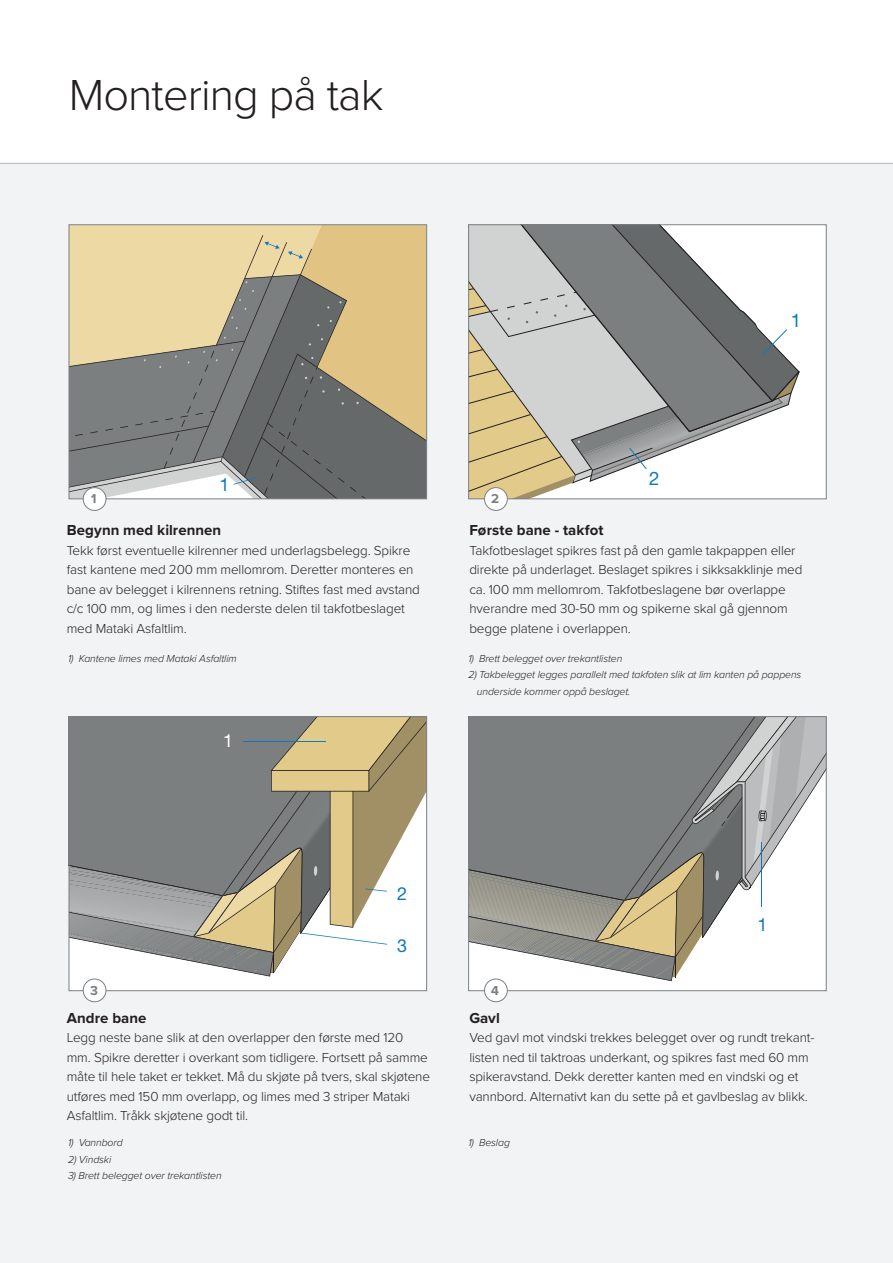
<style>
.page{position:relative;width:893px;height:1263px;background:#fff}
.page>*{position:absolute;margin:0;border:0;box-sizing:border-box;transform-origin:0 0}
.t1{font:300 45px "Proxima Nova";letter-spacing:-.02em;color:#231f20}
.t2{font:18.6px "Helvetica Neue";color:#1078bf}
.t3{font:18px "Helvetica Neue";color:#1078bf}
.t4{font:18px "Helvetica Neue";color:#fff}
.t5{font:700 15px "Proxima Nova";letter-spacing:.005em;color:#231f20}
.t6{font:300 13.5px/19.5px "Proxima Nova";letter-spacing:-.01em;color:#231f20}
.t7{font:700 13.5px "Proxima Nova";color:#7b8085}
.t8{font:italic 300 10.5px/16.5px "Proxima Nova";letter-spacing:-.01em;color:#231f20}
</style>
<div class="page">
<div style="left:0;top:163px;width:893px;height:1100px;background:#f2f3f4"></div>
<hr style="left:0;top:163px;width:893px;height:1px;background:#b2b7bc">
<svg style="left:222px;top:227px;width:203px;height:8px;background:#e6ce93"></svg>
<svg style="left:71px;top:235px;width:354px;height:262px;background:#a79e86"></svg>
<div style="left:69px;top:225px;width:358px;height:274px;border:1px solid #7b8085"></div>
<div style="left:69px;top:717px;width:358px;height:274px;background:#fff"></div>
<svg style="left:71px;top:718px;width:354px;height:258px"></svg>
<div style="left:69px;top:716px;width:358px;height:275px;border:1px solid #7b8085"></div>
<div style="left:469px;top:225px;width:357px;height:274px;background:#fff"></div>
<svg style="left:470px;top:227px;width:330px;height:270px"></svg>
<div style="left:468px;top:225px;width:358px;height:274px;border:1px solid #7b8085"></div>
<div style="left:469px;top:717px;width:357px;height:274px;background:#fff"></div>
<svg style="left:470px;top:718px;width:354px;height:263px"></svg>
<hr style="left:761px;top:842px;width:1px;height:65px;background:#1078bf">
<div style="left:468px;top:716px;width:358px;height:275px;border:1px solid #7b8085"></div>
<div style="left:83px;top:488px;width:23px;height:22px;background:#fff;border-radius:50%"></div>
<div style="left:83px;top:487px;width:23px;height:24px;border:1px solid #7b8085;border-radius:50%"></div>
<div style="left:484px;top:488px;width:23px;height:22px;background:#fff;border-radius:50%"></div>
<div style="left:484px;top:487px;width:23px;height:24px;border:1px solid #7b8085;border-radius:50%"></div>
<div style="left:83px;top:979px;width:23px;height:23px;background:#fff;border-radius:50%"></div>
<div style="left:83px;top:979px;width:23px;height:23px;border:1px solid #7b8085;border-radius:50%"></div>
<div style="left:484px;top:979px;width:23px;height:23px;background:#fff;border-radius:50%"></div>
<div style="left:484px;top:979px;width:23px;height:23px;border:1px solid #7b8085;border-radius:50%"></div>
<h1 class="t1" style="left:69px;top:61px;width:316px">Montering på tak</h1>
<h3 class="t3" style="left:219px;top:471px;width:12px">1</h3>
<p class="t7" style="left:90px;top:489px;width:10px">1</p>
<p class="t7" style="left:491px;top:489px;width:10px">2</p>
<h2 class="t2" style="left:649px;top:465px;width:12px">2</h2>
<h2 class="t2" style="left:791px;top:307px;width:12px">1</h2>
<p class="t5" style="left:67px;top:519px;width:156px">Begynn med kilrennen</p>
<p class="t6" style="left:67px;top:540px;width:355px">Tekk først eventuelle kilrenner med underlagsbelegg. Spikre fast kantene med 200 mm mellomrom. Deretter monteres en bane av belegget i kilrennens retning. Stiftes fast med avstand c/c 100 mm, og limes i den nederste delen til takfotbeslaget med Mataki Asfaltlim.</p>
<p class="t8" style="left:68px;top:649px;width:170px">1) Kantene limes med Mataki Asfaltlim</p>
<h3 class="t4" style="left:223px;top:727px;width:12px">1</h3>
<p class="t5" style="left:469px;top:519px;width:136px">Første bane - takfot</p>
<p class="t6" style="left:469px;top:540px;width:335px">Takfotbeslaget spikres fast på den gamle takpappen eller direkte på underlaget. Beslaget spikres i sikksakklinje med ca. 100 mm mellomrom. Takfotbeslagene bør overlappe hverandre med 30-50 mm og spikerne skal gå gjennom begge platene i overlappen.</p>
<p class="t8" style="left:468px;top:649px;width:155px">1) Brett belegget over trekantlisten</p>
<p class="t8" style="left:477px;top:666px;width:326px;text-indent:-9px">2) Takbelegget legges parallelt med takfoten slik at lim kanten på pappens underside kommer oppå beslaget.</p>
<h3 class="t3" style="left:397px;top:880px;width:12px">2</h3>
<h3 class="t3" style="left:397px;top:932px;width:12px">3</h3>
<h3 class="t3" style="left:757px;top:912px;width:12px">1</h3>
<p class="t7" style="left:90px;top:980px;width:10px">3</p>
<p class="t7" style="left:491px;top:980px;width:10px">4</p>
<p class="t5" style="left:67px;top:1007px;width:81px">Andre bane</p>
<p class="t6" style="left:67px;top:1027px;width:365px">Legg neste bane slik at den overlapper den første med 120 mm. Spikre deretter i overkant som tidligere. Fortsett på samme måte til hele taket er tekket. Må du skjøte på tvers, skal skjøtene utføres med 150 mm overlapp, og limes med 3 striper Mataki Asfaltlim. Tråkk skjøtene godt til.</p>
<p class="t8" style="left:68px;top:1134px;width:56px">1) Vannbord</p>
<p class="t8" style="left:68px;top:1150px;width:45px">2) Vindski</p>
<p class="t8" style="left:68px;top:1167px;width:155px">3) Brett belegget over trekantlisten</p>
<p class="t5" style="left:469px;top:1007px;width:32px">Gavl</p>
<p class="t6" style="left:469px;top:1027px;width:347px">Ved gavl mot vindski trekkes belegget over og rundt trekant&shy;listen ned til taktroas underkant, og spikres fast med 60 mm spikeravstand. Dekk deretter kanten med en vindski og et vannbord. Alternativt kan du sette på et gavlbeslag av blikk.</p>
<p class="t8" style="left:468px;top:1134px;width:43px">1) Beslag</p>
</div>
